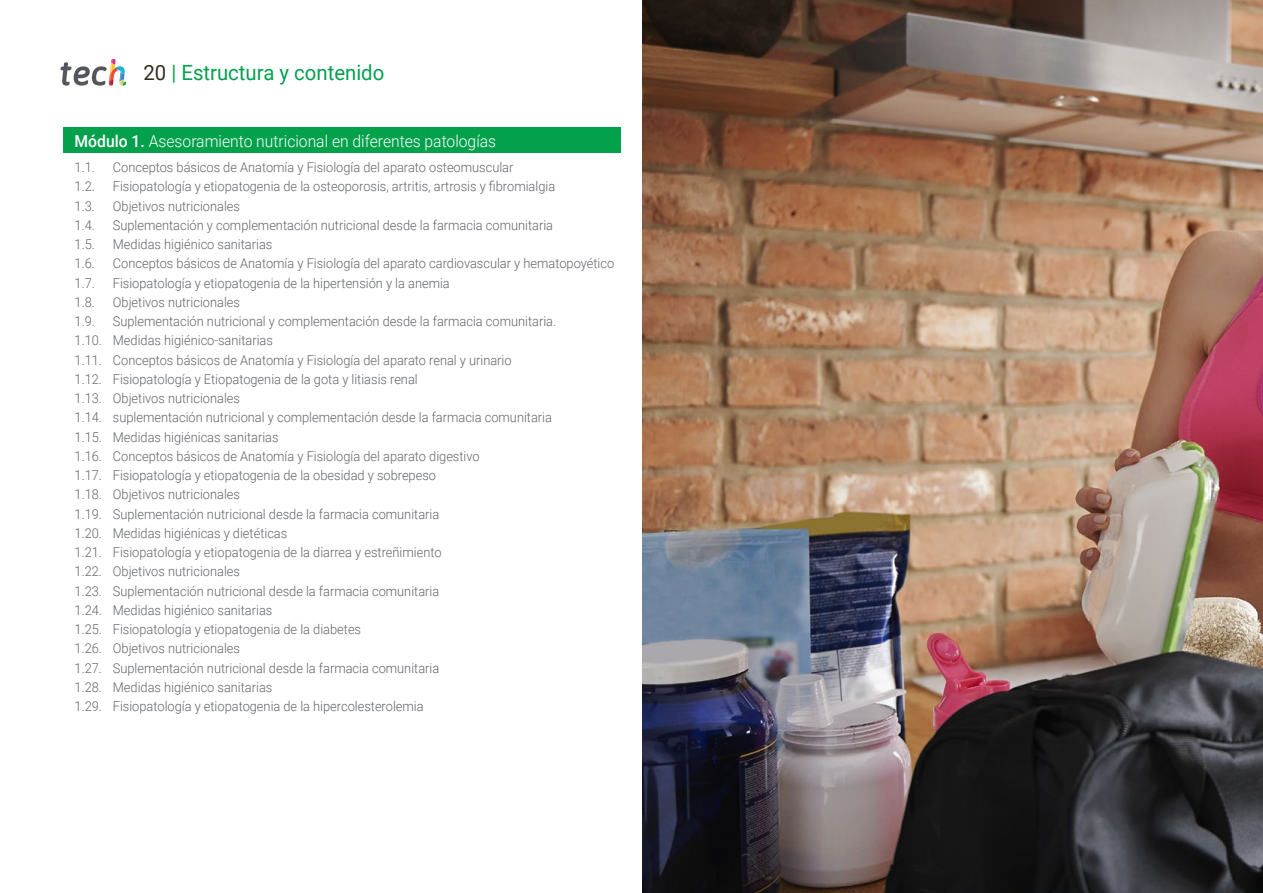
<style>
.page{position:relative;width:1263px;height:893px;background:#fff}
.page>*{position:absolute;margin:0;border:0;box-sizing:border-box;transform-origin:0 0}
.t1{font:21px "Roboto";color:#04a14d}
.t2{font:300 16.5px "Roboto";color:#fff;scale:.95 1}
.t3{font:300 13.5px/19.2px "Roboto";color:#61646a;scale:.95 1}
.s1{color:#312e20}
.s2{font-weight:500}
</style>
<div class="page">
<div style="left:64px;top:128px;width:557px;height:25px;background:#04a14d"></div>
<img style="left:642px;top:0;width:621px;height:893px">
<svg style="left:61px;top:59px;width:65px;height:27px"></svg>
<h1 class="t1" style="left:144px;top:57px;width:242px"><span class="s1">20</span> | Estructura y contenido</h1>
<p class="t2" style="left:75px;top:129px;width:445px"><span class="s2">Módulo 1.</span> Asesoramiento nutricional en diferentes patologías</p>
<p class="t3" style="left:75px;top:157px;width:23px">1.1.</p>
<p class="t3" style="left:113px;top:157px;width:423px">Conceptos básicos de Anatomía y Fisiología del aparato osteomuscular</p>
<p class="t3" style="left:75px;top:177px;width:23px">1.2.</p>
<p class="t3" style="left:113px;top:177px;width:467px">Fisiopatología y etiopatogenia de la osteoporosis, artritis, artrosis y fibromialgia</p>
<p class="t3" style="left:75px;top:196px;width:23px">1.3.</p>
<p class="t3" style="left:113px;top:196px;width:135px">Objetivos nutricionales</p>
<p class="t3" style="left:75px;top:215px;width:23px">1.4.</p>
<p class="t3" style="left:113px;top:215px;width:465px">Suplementación y complementación nutricional desde la farmacia comunitaria</p>
<p class="t3" style="left:75px;top:234px;width:23px">1.5.</p>
<p class="t3" style="left:113px;top:234px;width:169px">Medidas higiénico sanitarias</p>
<p class="t3" style="left:75px;top:254px;width:23px">1.6.</p>
<p class="t3" style="left:113px;top:254px;width:529px">Conceptos básicos de Anatomía y Fisiología del aparato cardiovascular y hematopoyético</p>
<p class="t3" style="left:75px;top:273px;width:23px">1.7.</p>
<p class="t3" style="left:113px;top:273px;width:356px">Fisiopatología y etiopatogenia de la hipertensión y la anemia</p>
<p class="t3" style="left:75px;top:292px;width:23px">1.8.</p>
<p class="t3" style="left:113px;top:292px;width:135px">Objetivos nutricionales</p>
<p class="t3" style="left:75px;top:311px;width:23px">1.9.</p>
<p class="t3" style="left:75px;top:311px;width:508px;text-indent:38px">Suplementación nutricional y complementación desde la farmacia comunitaria.<br>1.10. Medidas higiénico-sanitarias<br>1.11. Conceptos básicos de Anatomía y Fisiología del aparato renal y urinario<br>1.12. Fisiopatología y Etiopatogenia de la gota y litiasis renal<br>1.13. Objetivos nutricionales<br>1.14. suplementación nutricional y complementación desde la farmacia comunitaria 1.15. Medidas higiénicas sanitarias<br>1.16. Conceptos básicos de Anatomía y Fisiología del aparato digestivo<br>1.17. Fisiopatología y etiopatogenia de la obesidad y sobrepeso<br>1.18. Objetivos nutricionales<br>1.19. Suplementación nutricional desde la farmacia comunitaria<br>1.20. Medidas higiénicas y dietéticas<br>1.21. Fisiopatología y etiopatogenia de la diarrea y estreñimiento<br>1.22. Objetivos nutricionales<br>1.23. Suplementación nutricional desde la farmacia comunitaria<br>1.24. Medidas higiénico sanitarias<br>1.25. Fisiopatología y etiopatogenia de la diabetes<br>1.26. Objetivos nutricionales<br>1.27. Suplementación nutricional desde la farmacia comunitaria<br>1.28. Medidas higiénico sanitarias<br>1.29. Fisiopatología y etiopatogenia de la hipercolesterolemia</p>
</div>
